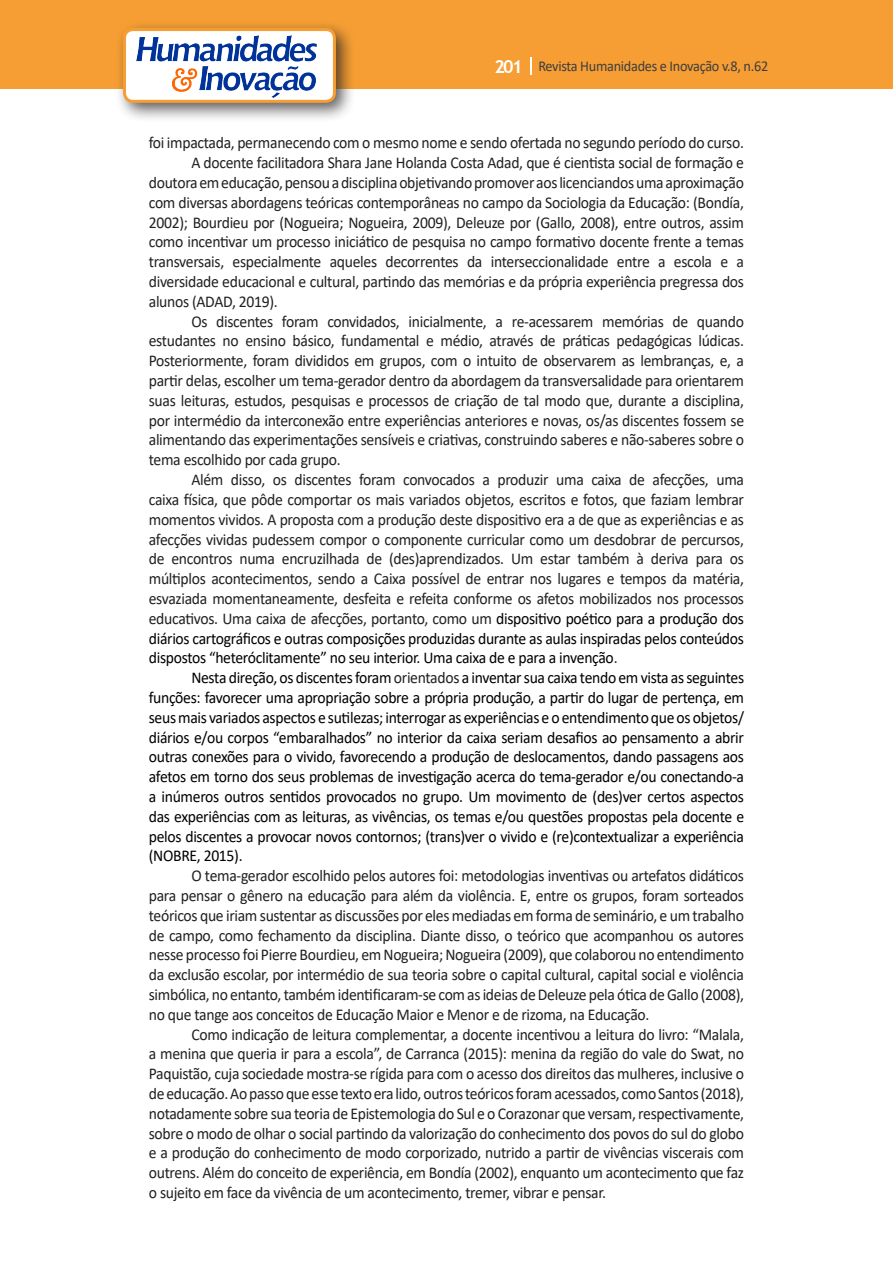
<style>
.page{position:relative;width:893px;height:1263px;background:#fff}
.page>*{position:absolute;margin:0;border:0;box-sizing:border-box;transform-origin:0 0}
.texto{font:16.5px/19.8px "Calibri";letter-spacing:-.02em;color:#231f20;text-align:justify;scale:.95 1}
.texto-2{font:16.5px/19.8px "Calibri";letter-spacing:-.02em;color:#000;text-align:justify;scale:.95 1}
.t1{font:15px "Calibri";letter-spacing:-.02em;color:#3e3e3f;scale:.95 1}
.s1{font-family:"Trebuchet MS";font-weight:700;font-size:18px;color:#fff}
.s2{color:#000}
.s3{color:#231f20}
</style>
<div class="page">
<div style="left:0;top:0;width:893px;height:88px;background:#f69e34"></div>
<svg style="left:530px;top:57px;width:2px;height:18px"></svg>
<div style="left:115px;top:20px;width:241px;height:103px;background:#231f20;opacity:.75"></div>
<div style="left:125px;top:30px;width:209px;height:71px;background:#fff;border-radius:9px"></div>
<div style="left:123px;top:28px;width:213px;height:75px;border:3px solid #f69e34;border-radius:9px"></div>
<img style="left:136px;top:36px;width:181px;height:61px">
<p class="t1" style="left:495px;top:56px;width:290px"><span class="s1">201</span> Revista Humanidades e Inovação v.8, n.62</p>
<p class="texto" style="left:149px;top:133px;width:628px">foi impactada, permanecendo com o mesmo nome e sendo ofertada no segundo período do curso.</p>
<p class="texto" style="left:149px;top:152px;width:628px;text-indent:43px">A docente facilitadora Shara Jane Holanda Costa Adad, que é cientista social de formação e doutora em educação, pensou a disciplina objetivando promover aos licenciandos uma aproximação com diversas abordagens teóricas contemporâneas no campo da Sociologia da Educação: (Bondía, 2002); Bourdieu por (Nogueira; Nogueira, 2009), Deleuze por (Gallo, 2008), entre outros, assim como incentivar um processo iniciático de pesquisa no campo formativo docente frente a temas transversais, especialmente aqueles decorrentes da interseccionalidade entre a escola e a diversidade educacional e cultural, partindo das memórias e da própria experiência pregressa dos alunos (ADAD, 2019).</p>
<p class="texto" style="left:149px;top:311px;width:628px;text-indent:43px">Os discentes foram convidados, inicialmente, a re-acessarem memórias de quando estudantes no ensino básico, fundamental e médio, através de práticas pedagógicas lúdicas.<br>Posteriormente, foram divididos em grupos, com o intuito de observarem as lembranças, e, a partir delas, escolher um tema-gerador dentro da abordagem da transversalidade para orientarem suas leituras, estudos, pesquisas e processos de criação de tal modo que, durante a disciplina, por intermédio da interconexão entre experiências anteriores e novas, os/as discentes fossem se alimentando das experimentações sensíveis e criativas, construindo saberes e não-saberes sobre o tema escolhido por cada grupo.</p>
<p class="texto" style="left:149px;top:469px;width:628px;text-indent:43px">Além disso, os discentes foram convocados a produzir uma caixa de afecções, uma caixa física, que pôde comportar os mais variados objetos, escritos e fotos, que faziam lembrar momentos vividos. A proposta com a produção deste dispositivo era a de que as experiências e as afecções vividas pudessem compor o componente curricular como um desdobrar de percursos, de encontros numa encruzilhada de (des)aprendizados. Um estar também à deriva para os múltiplos acontecimentos, sendo a Caixa possível de entrar nos lugares e tempos da matéria, esvaziada momentaneamente, desfeita e refeita conforme os afetos mobilizados nos processos educativos. Uma caixa de afecções, portanto, como um <span class="s2">dispositivo poético para a produção dos diários cartográficos e outras composições produzidas durante as aulas inspiradas pelos conteúdos dispostos “heteróclitamente” no seu interior. Uma caixa de e para a invenção</span>.</p>
<p class="texto-2" style="left:149px;top:667px;width:628px;text-indent:43px">Nesta direção, os discentes foram <span class="s3">orientados</span> a inventar sua caixa tendo em vista as seguintes funções: favorecer uma apropriação sobre a própria produção, a partir do lugar de pertença, em seus mais variados aspectos e sutilezas; interrogar as experiências e o entendimento que os objetos/ diários e/ou corpos “embaralhados” no interior da caixa seriam desafios ao pensamento a abrir outras conexões para o vivido, favorecendo a produção de deslocamentos, dando passagens aos afetos em torno dos seus problemas de investigação acerca do tema-gerador e/ou conectando-a a inúmeros outros sentidos provocados no grupo. Um movimento de (des)ver certos aspectos das experiências com as leituras, as vivências, os temas e/ou questões propost<span class="s3">a</span>s pela docente e pelos discentes a provocar novos contornos; (trans)ver o vivido e (re)contextualizar a experiência (NOBRE, 2015).</p>
<p class="texto" style="left:149px;top:865px;width:628px;text-indent:43px">O tema-gerador escolhido pelos autores foi: metodologias inventivas ou artefatos didáticos para pensar o gênero na educação para além da violência. E, entre os grupos, foram sorteados teóricos que iriam sustentar as discussões por eles mediadas em forma de seminário, e um trabalho de campo, como fechamento da disciplina. Diante disso, o teórico que acompanhou os autores nesse processo foi Pierre Bourdieu, em Nogueira; Nogueira (2009), que colaborou no entendimento da exclusão escolar, por intermédio de sua teoria sobre o capital cultural, capital social e violência simbólica, no entanto, também identificaram-se com as ideias de Deleuze pela ótica de Gallo (2008), no que tange aos conceitos de Educação Maior e Menor e de rizoma, na Educação.</p>
<p class="texto" style="left:149px;top:1024px;width:628px;text-indent:43px">Como indicação de leitura complementar, a docente incentivou a leitura do livro: “Malala, a menina que queria ir para a escola”, de Carranca (2015): menina da região do vale do Swat, no Paquistão, cuja sociedade mostra-se rígida para com o acesso dos direitos das mulheres, inclusive o de educação. Ao passo que esse texto era lido, outros teóricos foram acessados, como Santos (2018), notadamente sobre sua teoria de Epistemologia do Sul e o Corazonar que versam, respectivamente, sobre o modo de olhar o social partindo da valorização do conhecimento dos povos do sul do globo e a produção do conhecimento de modo corporizado, nutrido a partir de vivências viscerais com outrens. Além do conceito de experiência, em Bondía (2002), enquanto um acontecimento que faz o sujeito em face da vivência de um acontecimento, tremer, vibrar e pensar.</p>
</div>
